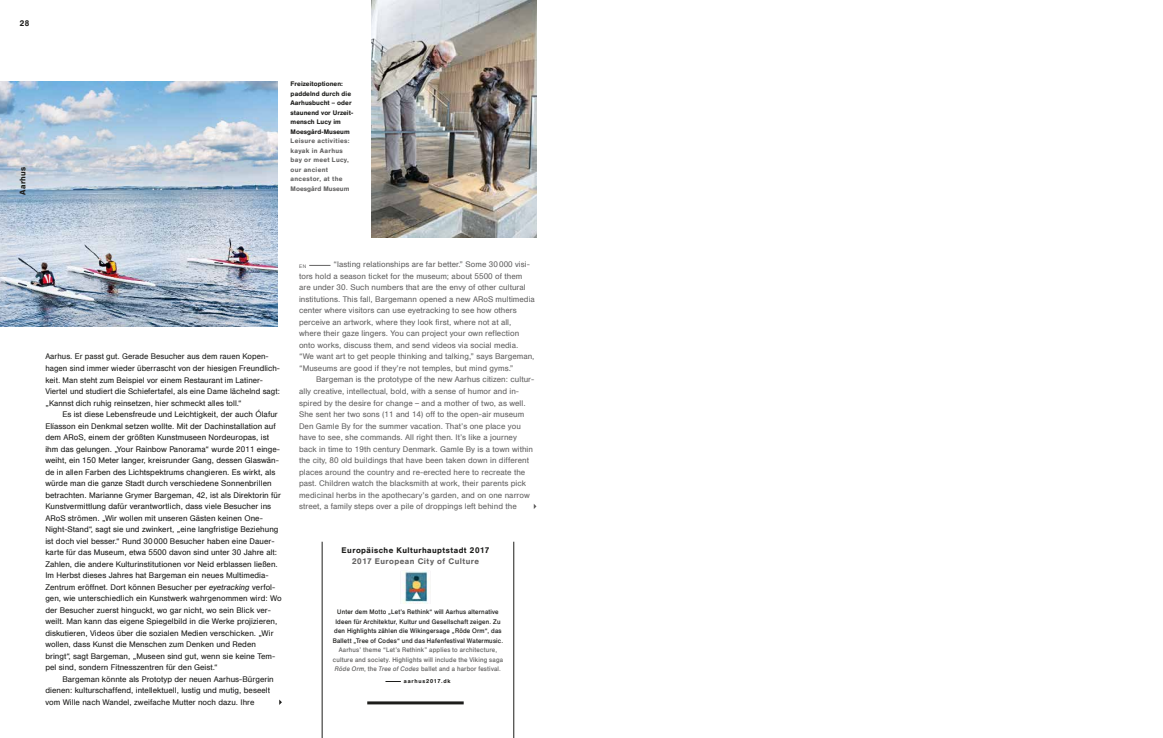
<style>
.page{position:relative;width:1163px;height:738px;background:#fff}
.page>*{position:absolute;margin:0;border:0;box-sizing:border-box;transform-origin:0 0}
.t1{font:8px/11.5px "Helvetica DLHCGH";letter-spacing:.01em;color:#1d1d1b}
.t2{font:8px/11.5px "Helvetica DLHCGH";letter-spacing:.01em;color:#646363}
.t3{font:500 8px "Helvetica DLHCGH";letter-spacing:.08em;color:#1d1d1b}
.t4{font:500 8px "Helvetica DLHCGH";letter-spacing:.085em;color:#646363}
.t5{font:6.5px/9.5px "Helvetica DLHCGH Romanplus";letter-spacing:.035em;color:#1d1d1b;text-align:center;scale:.95 1}
.t6{font:6.5px/9.5px "Helvetica DLHCGH Romanplus";letter-spacing:.035em;color:#646363;text-align:center;scale:.95 1}
.t7{font:500 6.5px/9.5px "Helvetica DLHCGH";letter-spacing:.03em;color:#1d1d1b}
.t8{font:500 6.5px/9.5px "Helvetica DLHCGH";letter-spacing:.065em;color:#646363}
.t9{font:500 5.5px "Helvetica DLHCGH";letter-spacing:.155em;color:#1d1d1b}
.t10{font:5px "Helvetica DLHCGH";color:#646363}
.s1{font-style:italic}
</style>
<div class="page">
<img style="left:371px;top:0;width:165px;height:237px">
<img style="left:0;top:81px;width:278px;height:245px">
<svg style="left:309px;top:265px;width:21px;height:1px"></svg>
<img style="left:403px;top:571px;width:27px;height:32px">
<hr style="left:322px;top:541px;width:1px;height:196px;background:#1d1d1b">
<hr style="left:513px;top:541px;width:1px;height:196px;background:#1d1d1b">
<hr style="left:367px;top:700px;width:96px;height:3px;background:#1d1d1b">
<p class="t3" style="left:20px;top:18px;width:11px">28</p>
<p class="t3" style="left:18px;top:195px;width:30px;rotate:-90deg">Aarhus</p>
<p class="t7" style="left:290px;top:79px;width:64px">Freizeitoptionen: paddelnd durch die<br>Aarhusbucht – oder staunend vor Urzeit&shy;mensch Lucy im<br>Moesgård-Museum</p>
<p class="t8" style="left:290px;top:136px;width:60px">Leisure activities: kayak in Aarhus bay or meet Lucy, our ancient ancestor, at the<br>Moesgård Museum</p>
<p class="t1" style="left:45px;top:351px;width:236px">Aarhus. Er passt gut. Gerade Besucher aus dem rauen Kopen&shy;hagen sind immer wieder überrascht von der hiesigen Freundlich&shy;keit. Man steht zum Beispiel vor einem Restaurant im Latiner-Viertel und studiert die Schiefertafel, als eine Dame lächelnd sagt: „Kannst dich ruhig reinsetzen, hier schmeckt alles toll.“</p>
<p class="t1" style="left:45px;top:408px;width:238px;text-indent:17px">Es ist diese Lebensfreude und Leichtigkeit, der auch Ólafur Elíasson ein Denkmal setzen wollte. Mit der Dachinstallation auf dem ARoS, einem der größten Kunstmuseen Nordeuropas, ist ihm das gelungen. „Your Rainbow Panorama“ wurde 2011 einge&shy;weiht, ein 150 Meter langer, kreisrunder Gang, dessen Glaswän&shy;de in allen Farben des Lichtspektrums changieren. Es wirkt, als würde man die ganze Stadt durch verschiedene Sonnenbrillen betrachten. Marianne Grymer Bargeman, 42, ist als Direktorin für Kunstvermittlung dafür verantwortlich, dass viele Besucher ins ARoS strömen. „Wir wollen mit unseren Gästen keinen One-Night-Stand“, sagt sie und zwinkert, „eine langfristige Beziehung ist doch viel besser.“ Rund 30 000 Besucher haben eine Dauer&shy;karte für das Museum, etwa 5500 davon sind unter 30 Jahre alt:<br>Zahlen, die andere Kulturinstitutionen vor Neid erblassen ließen.<br>Im Herbst dieses Jahres hat Bargeman ein neues Multimedia-Zentrum eröffnet. Dort können Besucher per <span class="s1">eyetracking</span> verfol&shy;gen, wie unterschiedlich ein Kunstwerk wahrgenommen wird: Wo der Besucher zuerst hinguckt, wo gar nicht, wo sein Blick ver&shy;weilt. Man kann das eigene Spiegelbild in die Werke projizieren, diskutieren, Videos über die sozialen Medien verschicken. „Wir wollen, dass Kunst die Menschen zum Denken und Reden bringt“, sagt Bargeman, „Museen sind gut, wenn sie keine Tem&shy;pel sind, sondern Fitnesszentren für den Geist.“</p>
<p class="t1" style="left:45px;top:673px;width:230px;text-indent:17px">Bargeman könnte als Prototyp der neuen Aarhus-Bürgerin dienen: kulturschaffend, intellektuell, lustig und mutig, beseelt vom Wille nach Wandel, zweifache Mutter noch dazu. Ihre</p>
<p class="t2" style="left:299px;top:259px;width:237px;text-indent:34px">“lasting relationships are far better.” Some 30 000 visi&shy;tors hold a season ticket for the museum; about 5500 of them are under 30. Such numbers that are the envy of other cultural institutions. This fall, Bargemann opened a new ARoS multimedia center where visitors can use eyetracking to see how others perceive an artwork, where they look first, where not at all, where their gaze lingers. You can project your own reflection onto works, discuss them, and send videos via social media. “We want art to get people thinking and talking,” says Bargeman, “Museums are good if they’re not temples, but mind gyms.”</p>
<p class="t2" style="left:299px;top:374px;width:237px;text-indent:17px">Bargeman is the prototype of the new Aarhus citizen: cultur&shy;ally creative, intellectual, bold, with a sense of humor and in&shy;spired by the desire for change – and a mother of two, as well.<br>She sent her two sons (11 and 14) off to the open-air museum Den Gamle By for the summer vacation. That’s one place you have to see, she commands. All right then. It’s like a journey back in time to 19th century Denmark. Gamle By is a town within the city, 80 old buildings that have been taken down in different places around the country and re-erected here to recreate the past. Children watch the blacksmith at work, their parents pick medicinal herbs in the apothecary’s garden, and on one narrow street, a family steps over a pile of droppings left behind the</p>
<p class="t10" style="left:299px;top:263px;width:9px">EN</p>
<p class="t3" style="left:341px;top:545px;width:149px">Europäische Kulturhauptstadt 2017</p>
<p class="t4" style="left:352px;top:556px;width:128px">2017 European City of Culture</p>
<p class="t5" style="left:332px;top:606px;width:181px">Unter dem Motto „Let’s Rethink“ will Aarhus alternative Ideen für Architektur, Kultur und Gesellschaft zeigen. Zu den Highlights zählen die Wikingersage „Röde Orm“, das Ballett „Tree of Codes“ und das Hafenfestival Watermusic.</p>
<p class="t6" style="left:333px;top:644px;width:181px">Aarhus’ theme “Let’s Rethink” applies to architecture, culture and society. Highlights will include the Viking saga<br><span class="s1">Röde Orm</span>, the <span class="s1">Tree of Codes</span> ballet and a harbor festival.</p>
<p class="t9" style="left:404px;top:677px;width:48px">aarhus2017.dk</p>
</div>
